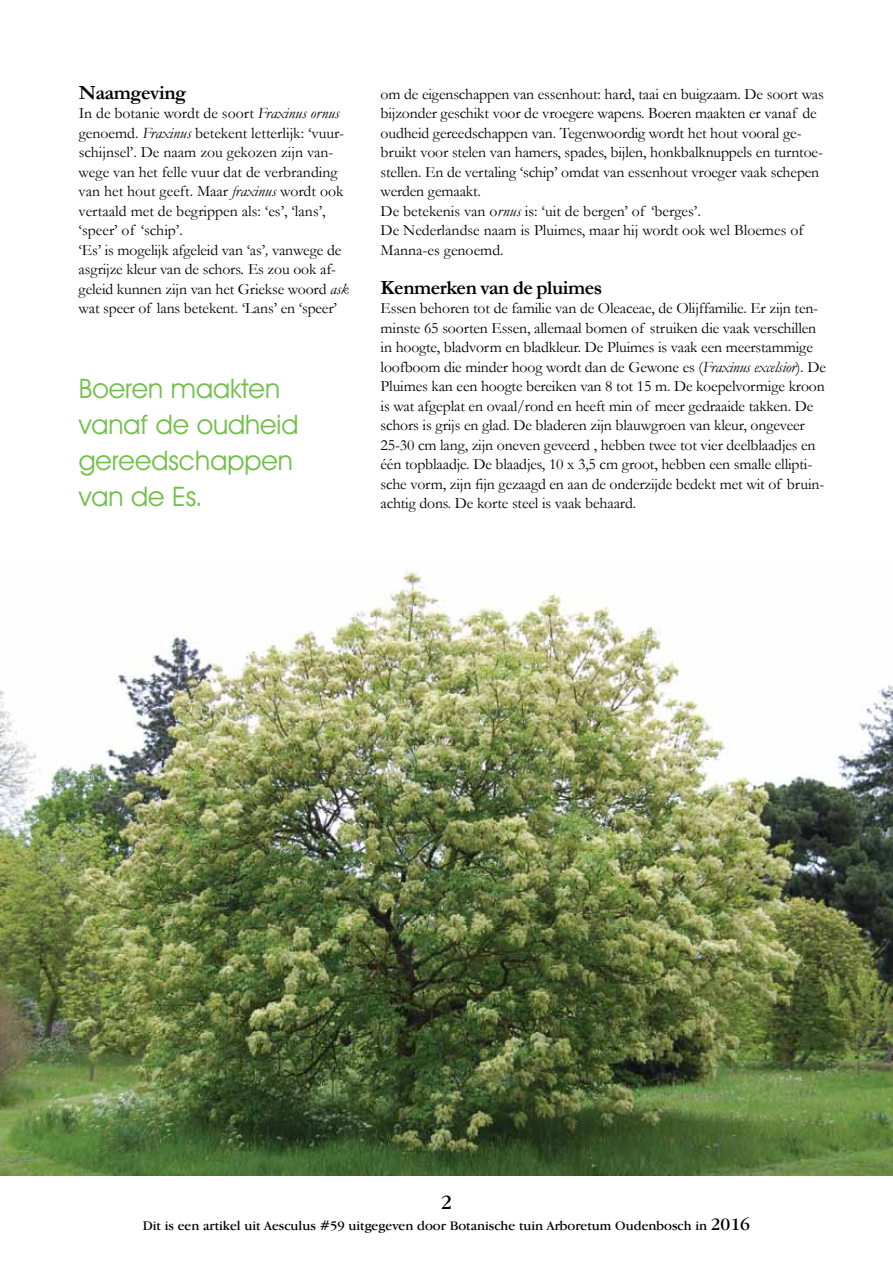
<style>
.page{position:relative;width:893px;height:1263px;background:#fff}
.page>*{position:absolute;margin:0;border:0;box-sizing:border-box;transform-origin:0 0}
.t1{font:27px/36px "Avant Garde IT Cby BT";color:#71bf48}
.t2{font:21px "Garamond IT Cby BT";color:#000}
.t3{font:700 20.25px "Garamond";letter-spacing:-.02em;color:#000}
.t4{font:15.75px/19.5px "Garamond";letter-spacing:-.01em;color:#000}
.t5{font:13.5px "Garamond IT Cby BT";color:#000}
.s1{font-style:italic}
.s2{font-size:18px}
</style>
<div class="page">
<img style="left:0;top:570px;width:893px;height:605px">
<p class="t3" style="left:79px;top:80px;width:109px">Naamgeving</p>
<p class="t4" style="left:79px;top:103px;width:272px">In de botanie wordt de soort <span class="s1">Fraxinus ornus </span>genoemd. <span class="s1">Fraxinus</span> betekent letterlijk: ‘vuur&shy;schijnsel’. De naam zou gekozen zijn van&shy;wege van het felle vuur dat de verbranding van het hout geeft. Maar <span class="s1">fraxinus</span> wordt ook vertaald met de begrippen als: ‘es’, ‘lans’, ‘speer’ of ‘schip’.<br>‘Es’ is mogelijk afgeleid van ‘as’<span class="s1">,</span> vanwege de asgrijze kleur van de schors<span class="s1">.</span> Es zou ook af&shy;geleid kunnen zijn van het Griekse woord <span class="s1">ask </span>wat speer of lans betekent. ‘Lans’ en ‘speer’</p>
<h1 class="t1" style="left:79px;top:371px;width:221px">Boeren maakten vanaf de oudheid gereedschappen van de Es.</h1>
<p class="t4" style="left:381px;top:84px;width:445px">om de eigenschappen van essenhout: hard, taai en buigzaam. De soort was bijzonder geschikt voor de vroegere wapens. Boeren maakten er vanaf de oudheid gereedschappen van. Tegenwoordig wordt het hout vooral ge&shy;bruikt voor stelen van hamers, spades, bijlen, honkbalknuppels en turntoe&shy;stellen. En de vertaling ‘schip’ omdat van essenhout vroeger vaak schepen werden gemaakt.<br>De betekenis van o<span class="s1">rnus</span> is: ‘uit de bergen’ of ‘berges’.<br>De Nederlandse naam is Pluimes, maar hij wordt ook wel Bloemes of Manna-es genoemd.</p>
<p class="t3" style="left:381px;top:275px;width:223px">Kenmerken van de pluimes</p>
<p class="t4" style="left:381px;top:298px;width:447px">Essen behoren tot de familie van de Oleaceae, de Olijffamilie. Er zijn ten&shy;minste 65 soorten Essen, allemaal bomen of struiken die vaak verschillen in hoogte, bladvorm en bladkleur. De Pluimes is vaak een meerstammige loofboom die minder hoog wordt dan de Gewone es (<span class="s1">Fraxinus excelsior</span>). De Pluimes kan een hoogte bereiken van 8 tot 15 m. De koepelvormige kroon is wat afgeplat en ovaal/rond en heeft min of meer gedraaide takken. De schors is grijs en glad. De bladeren zijn blauwgroen van kleur, ongeveer 25-30 cm lang, zijn oneven geveerd , hebben twee tot vier deelblaadjes en één topblaadje. De blaadjes, 10 x 3,5 cm groot, hebben een smalle ellipti&shy;sche vorm, zijn fijn gezaagd en aan de onderzijde bedekt met wit of bruin&shy;achtig dons. De korte steel is vaak behaard.</p>
<h2 class="t2" style="left:441px;top:1189px;width:13px">2</h2>
<p class="t5" style="left:143px;top:1218px;width:609px">Dit is een artikel uit Aesculus #59 uitgegeven door Botanische tuin Arboretum Oudenbosch in <span class="s2">2016</span></p>
</div>
